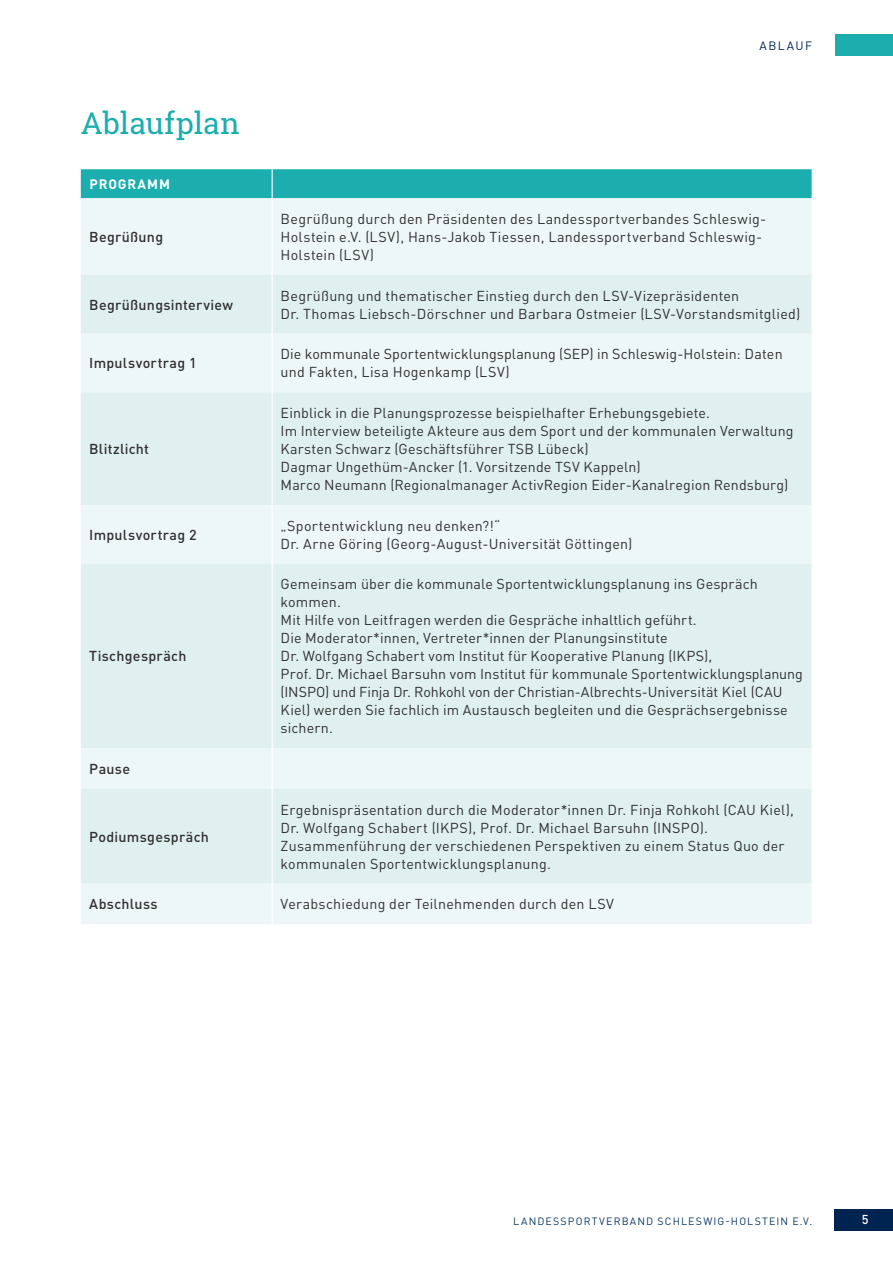
<style>
.page{position:relative;width:893px;height:1263px;background:#fff}
.page>*{position:absolute;margin:0;border:0;box-sizing:border-box;transform-origin:0 0}
.t1{font:30px "Roboto Slab";letter-spacing:.005em;color:#1cadae}
.Fließtext{font:14.25px/18px "DINOT";letter-spacing:.015em;color:#312f30}
.Fließtext-2{font:500 14.25px "DINOT";letter-spacing:.02em;color:#312f30}
.Fließtext-3{font:700 13.5px "DINOT";letter-spacing:.065em;color:#fff}
.t2{font:500 12.75px "DINOT";color:#fff}
.t3{font:12px "DINOT";letter-spacing:.115em;color:#002451}
.t4{font:10.5px "DINOT";letter-spacing:.115em;color:#0c3761}
</style>
<div class="page">
<div style="left:835px;top:1209px;width:58px;height:21px;background:#002451"></div>
<div style="left:835px;top:34px;width:58px;height:22px;background:#1cadae"></div>
<div style="left:81px;top:198px;width:731px;height:726px;background:#edf7f7"></div>
<svg style="left:81px;top:275px;width:731px;height:608px;background:#e3f1f1"></svg>
<div style="left:81px;top:169px;width:732px;height:29px;background:#1cadae"></div>
<hr style="left:272px;top:198px;width:1px;height:77px;background:#fff">
<hr style="left:272px;top:275px;width:1px;height:59px;background:#fff">
<hr style="left:272px;top:334px;width:1px;height:58px;background:#fff">
<hr style="left:272px;top:392px;width:1px;height:113px;background:#fff">
<hr style="left:272px;top:505px;width:1px;height:59px;background:#fff">
<hr style="left:272px;top:564px;width:1px;height:184px;background:#fff">
<hr style="left:272px;top:748px;width:1px;height:41px;background:#fff">
<hr style="left:272px;top:789px;width:1px;height:94px;background:#fff">
<hr style="left:272px;top:883px;width:1px;height:41px;background:#fff">
<h1 class="t1" style="left:81px;top:102px;width:160px">Ablaufplan</h1>
<p class="Fließtext-3" style="left:89px;top:175px;width:82px">PROGRAMM</p>
<p class="Fließtext-2" style="left:89px;top:227px;width:75px">Begrüßung</p>
<p class="t3" style="left:760px;top:37px;width:54px">ABLAUF</p>
<p class="Fließtext" style="left:281px;top:209px;width:487px">Begrüßung durch den Präsidenten des Landessportverbandes Schleswig-<br>Holstein e.V. (LSV), Hans-Jakob Tiessen, Landessportverband Schleswig-<br>Holstein (LSV)</p>
<p class="Fließtext-2" style="left:89px;top:295px;width:145px">Begrüßungsinterview</p>
<p class="Fließtext" style="left:281px;top:286px;width:521px">Begrüßung und thematischer Einstieg durch den LSV-Vizepräsidenten<br>Dr. Thomas Liebsch-Dörschner und Barbara Ostmeier (LSV-Vorstandsmitglied)</p>
<p class="Fließtext-2" style="left:89px;top:354px;width:109px">Impulsvortrag 1</p>
<p class="Fließtext" style="left:281px;top:345px;width:504px">Die kommunale Sportentwicklungsplanung (SEP) in Schleswig-Holstein: Daten und Fakten, Lisa Hogenkamp (LSV)</p>
<p class="Fließtext-2" style="left:89px;top:439px;width:61px">Blitzlicht</p>
<p class="Fließtext-2" style="left:89px;top:525px;width:109px">Impulsvortrag 2</p>
<p class="Fließtext-2" style="left:89px;top:646px;width:99px">Tischgespräch</p>
<p class="Fließtext-2" style="left:89px;top:759px;width:42px">Pause</p>
<p class="Fließtext-2" style="left:89px;top:827px;width:121px">Podiumsgespräch</p>
<p class="Fließtext" style="left:281px;top:403px;width:514px">Einblick in die Planungsprozesse beispielhafter Erhebungsgebiete.<br>Im Interview beteiligte Akteure aus dem Sport und der kommunalen Verwaltung</p>
<p class="Fließtext" style="left:281px;top:439px;width:310px">Karsten Schwarz (Geschäftsführer TSB Lübeck)</p>
<p class="Fließtext" style="left:281px;top:457px;width:362px">Dagmar Ungethüm-Ancker (1. Vorsitzende TSV Kappeln)</p>
<p class="Fließtext" style="left:281px;top:475px;width:509px">Marco Neumann (Regionalmanager ActivRegion Eider-Kanalregion Rendsburg)</p>
<p class="Fließtext" style="left:281px;top:516px;width:221px">„Sportentwicklung neu denken?!“</p>
<p class="Fließtext" style="left:281px;top:534px;width:353px">Dr. Arne Göring (Georg-August-Universität Göttingen)</p>
<p class="Fließtext" style="left:281px;top:575px;width:479px">Gemeinsam über die kommunale Sportentwicklungsplanung ins Gespräch kommen.</p>
<p class="Fließtext" style="left:281px;top:611px;width:418px">Mit Hilfe von Leitfragen werden die Gespräche inhaltlich geführt.<br>Die Moderator*innen, Vertreter*innen der Planungsinstitute</p>
<p class="Fließtext" style="left:281px;top:647px;width:524px">Dr. Wolfgang Schabert vom Institut für Kooperative Planung (IKPS),<br>Prof. Dr. Michael Barsuhn vom Institut für kommunale Sportentwicklungsplanung (INSPO) und Finja Dr. Rohkohl von der Christian-Albrechts-Universität Kiel (CAU Kiel) werden Sie fachlich im Austausch begleiten und die Gesprächsergebnisse sichern.</p>
<p class="Fließtext" style="left:281px;top:800px;width:515px">Ergebnispräsentation durch die Moderator*innen Dr. Finja Rohkohl (CAU Kiel),<br>Dr. Wolfgang Schabert (IKPS), Prof. Dr. Michael Barsuhn (INSPO).</p>
<p class="Fließtext" style="left:281px;top:836px;width:505px">Zusammenführung der verschiedenen Perspektiven zu einem Status Quo der kommunalen Sportentwicklungsplanung.</p>
<p class="Fließtext-2" style="left:89px;top:894px;width:70px">Abschluss</p>
<p class="Fließtext" style="left:281px;top:895px;width:335px">Verabschiedung der Teilnehmenden durch den LSV</p>
<p class="t4" style="left:513px;top:1214px;width:300px">LANDESSPORTVERBAND SCHLESWIG-HOLSTEIN E.V.</p>
<p class="t2" style="left:862px;top:1211px;width:8px">5</p>
</div>
